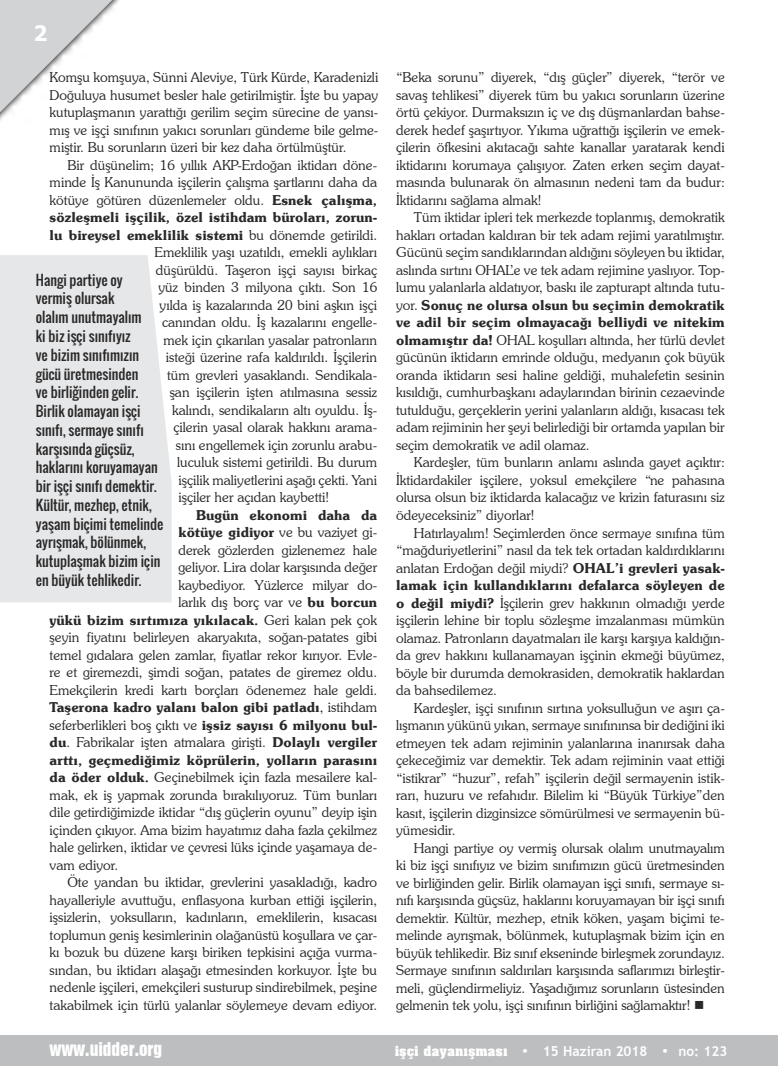
<style>
.page{position:relative;width:778px;height:1088px;background:#fff}
.page>*{position:absolute;margin:0;border:0;box-sizing:border-box;transform-origin:0 0}
.t1{font:700 21.25px "Tahoma";color:#fff}
.t2{font:17.5px "Swiss 921 BT Regular A";color:#fff}
.t3{font:300 13.75px/17.5px "Souvenir IT Cby BT";color:#292829;text-align:justify}
.t4{font:13.75px/18.8px "Oswald";color:#292829}
.t5{font:600 13.75px "Souvenir IT Cby BT";color:#292829}
.t6{font:700 13.75px "Trebuchet MS";color:#fff}
.s1{font-weight:600}
.s2{font-weight:300}
.s3{font-family:"Aachen BT"}
</style>
<div class="page">
<svg style="left:0;top:0;width:112px;height:112px"></svg>
<div style="left:0;top:1035px;width:778px;height:30px;background:#bcbec0"></div>
<div style="left:0;top:255px;width:172px;height:347px;background:#e6e7e8"></div>
<h1 class="t1" style="left:34px;top:18px;width:15px">2</h1>
<p class="t3" style="left:50px;top:68px;width:330px">Komşu komşuya, Sünni Aleviye, Türk Kürde, Karadenizli Doğuluya husumet besler hale getirilmiştir. İşte bu yapay kutuplaşmanın yarattığı gerilim seçim sürecine de yansı&shy;mış ve işçi sınıfının yakıcı sorunları gündeme bile gelme&shy;miştir. Bu sorunların üzeri bir kez daha örtülmüştür.</p>
<p class="t3" style="left:67px;top:156px;width:311px">Bir düşünelim; 16 yıllık AKP-Erdoğan iktidarı döne-</p>
<p class="t3" style="left:50px;top:173px;width:329px">minde İş Kanununda işçilerin çalışma şartlarını daha da</p>
<p class="t3" style="left:50px;top:191px;width:329px">kötüye götüren düzenlemeler oldu. <span class="s1">Esnek çalışma,</span></p>
<p class="t5" style="left:50px;top:209px;width:329px">sözleşmeli işçilik, özel istihdam büroları, zorun-</p>
<p class="t5" style="left:50px;top:226px;width:329px">lu bireysel emeklilik sistemi <span class="s2">bu dönemde getirildi.</span></p>
<p class="t3" style="left:155px;top:243px;width:224px">Emeklilik yaşı uzatıldı, emekli aylıkları</p>
<p class="t3" style="left:156px;top:261px;width:223px">düşürüldü. Taşeron işçi sayısı birkaç</p>
<p class="t3" style="left:158px;top:278px;width:220px">yüz binden 3 milyona çıktı. Son 16</p>
<p class="t3" style="left:160px;top:296px;width:219px">yılda iş kazalarında 20 bini aşkın işçi</p>
<p class="t3" style="left:162px;top:313px;width:216px">canından oldu. İş kazalarını engelle-</p>
<p class="t3" style="left:163px;top:331px;width:215px">mek için çıkarılan yasalar patronların</p>
<p class="t3" style="left:166px;top:348px;width:213px">isteği üzerine rafa kaldırıldı. İşçilerin</p>
<p class="t3" style="left:167px;top:366px;width:212px">tüm grevleri yasaklandı. Sendikala-</p>
<p class="t3" style="left:170px;top:383px;width:209px">şan işçilerin işten atılmasına sessiz</p>
<p class="t3" style="left:172px;top:401px;width:207px">kalındı, sendikaların altı oyuldu. İş-</p>
<p class="t3" style="left:173px;top:418px;width:205px">çilerin yasal olarak hakkını arama-</p>
<p class="t3" style="left:176px;top:436px;width:203px">sını engellemek için zorunlu arabu-</p>
<p class="t3" style="left:177px;top:453px;width:201px">luculuk sistemi getirildi. Bu durum</p>
<p class="t3" style="left:178px;top:471px;width:200px">işçilik maliyetlerini aşağı çekti. Yani</p>
<p class="t3" style="left:178px;top:488px;width:152px">işçiler her açıdan kaybetti!</p>
<p class="t5" style="left:196px;top:506px;width:183px">Bugün ekonomi daha da</p>
<p class="t3" style="left:178px;top:523px;width:200px"><span class="s1">kötüye gidiyor</span> ve bu vaziyet gi-</p>
<p class="t3" style="left:178px;top:541px;width:200px">derek gözlerden gizlenemez hale</p>
<p class="t3" style="left:178px;top:558px;width:200px">geliyor. Lira dolar karşısında değer</p>
<p class="t3" style="left:178px;top:576px;width:200px">kaybediyor. Yüzlerce milyar do-</p>
<p class="t3" style="left:178px;top:593px;width:200px">larlık dış borç var ve <span class="s1">bu borcun</span></p>
<p class="t5" style="left:50px;top:611px;width:329px">yükü bizim sırtımıza yıkılacak. <span class="s2">Geri kalan pek çok</span></p>
<p class="t3" style="left:50px;top:628px;width:329px">şeyin fiyatını belirleyen akaryakıta, soğan-patates gibi</p>
<p class="t3" style="left:50px;top:646px;width:329px">temel gıdalara gelen zamlar, fiyatlar rekor kırıyor. Evle-</p>
<p class="t3" style="left:50px;top:663px;width:329px">re et giremezdi, şimdi soğan, patates de giremez oldu.</p>
<p class="t3" style="left:50px;top:681px;width:329px">Emekçilerin kredi kartı borçları ödenemez hale geldi.</p>
<p class="t5" style="left:50px;top:699px;width:329px">Taşerona kadro yalanı balon gibi patladı<span class="s2">, istihdam</span></p>
<p class="t3" style="left:50px;top:716px;width:329px">seferberlikleri boş çıktı ve <span class="s1">işsiz sayısı 6 milyonu bul-</span></p>
<p class="t3" style="left:50px;top:733px;width:329px"><span class="s1">du</span>. Fabrikalar işten atmalara girişti. <span class="s1">Dolaylı vergiler</span></p>
<p class="t5" style="left:50px;top:751px;width:329px">arttı, geçmediğimiz köprülerin, yolların parasını</p>
<p class="t3" style="left:50px;top:768px;width:329px"><span class="s1">da öder olduk.</span> Geçinebilmek için fazla mesailere kal-</p>
<p class="t3" style="left:50px;top:786px;width:329px">mak, ek iş yapmak zorunda bırakılıyoruz. Tüm bunları</p>
<p class="t3" style="left:50px;top:803px;width:329px">dile getirdiğimizde iktidar “dış güçlerin oyunu” deyip işin</p>
<p class="t3" style="left:50px;top:821px;width:329px">içinden çıkıyor. Ama bizim hayatımız daha fazla çekilmez</p>
<p class="t3" style="left:50px;top:838px;width:329px">hale gelirken, iktidar ve çevresi lüks içinde yaşamaya de-</p>
<p class="t3" style="left:50px;top:856px;width:70px">vam ediyor.</p>
<p class="t3" style="left:67px;top:874px;width:311px">Öte yandan bu iktidar, grevlerini yasakladığı, kadro</p>
<p class="t3" style="left:50px;top:891px;width:329px">hayalleriyle avuttuğu, enflasyona kurban ettiği işçilerin,</p>
<p class="t3" style="left:50px;top:909px;width:329px">işsizlerin, yoksulların, kadınların, emeklilerin, kısacası</p>
<p class="t3" style="left:50px;top:926px;width:329px">toplumun geniş kesimlerinin olağanüstü koşullara ve çar-</p>
<p class="t3" style="left:50px;top:944px;width:329px">kı bozuk bu düzene karşı biriken tepkisini açığa vurma-</p>
<p class="t3" style="left:50px;top:961px;width:329px">sından, bu iktidarı alaşağı etmesinden korkuyor. İşte bu</p>
<p class="t3" style="left:50px;top:979px;width:329px">nedenle işçileri, emekçileri susturup sindirebilmek, peşine</p>
<p class="t3" style="left:50px;top:996px;width:329px">takabilmek için türlü yalanlar söylemeye devam ediyor.</p>
<p class="t4" style="left:36px;top:270px;width:129px">Hangi partiye oy<br>vermiş olursak<br>olalım unutmayalım<br>ki biz işçi sınıfıyız<br>ve bizim sınıfımızın gücü üretmesinden<br>ve birliğinden gelir.<br>Birlik olamayan işçi sınıfı, sermaye sınıfı karşısında güçsüz, haklarını koruyamayan bir işçi sınıfı demektir.<br>Kültür, mezhep, etnik, yaşam biçimi temelinde ayrışmak, bölünmek, kutuplaşmak bizim için en büyük tehlikedir.</p>
<p class="t3" style="left:396px;top:69px;width:330px">“Beka sorunu” diyerek, “dış güçler” diyerek, “terör ve savaş tehlikesi” diyerek tüm bu yakıcı sorunların üzerine örtü çekiyor. Durmaksızın iç ve dış düşmanlardan bahse&shy;derek hedef şaşırtıyor. Yıkıma uğrattığı işçilerin ve emek&shy;çilerin öfkesini akıtacağı sahte kanallar yaratarak kendi iktidarını korumaya çalışıyor. Zaten erken seçim dayat&shy;masında bulunarak ön almasının nedeni tam da budur:<br>İktidarını sağlama almak!</p>
<p class="t3" style="left:396px;top:209px;width:330px;text-indent:18px">Tüm iktidar ipleri tek merkezde toplanmış, demokratik hakları ortadan kaldıran bir tek adam rejimi yaratılmıştır.<br>Gücünü seçim sandıklarından aldığını söyleyen bu iktidar, aslında sırtını OHAL’e ve tek adam rejimine yaslıyor. Top&shy;lumu yalanlarla aldatıyor, baskı ile zapturapt altında tutu&shy;yor. <span class="s1">Sonuç ne olursa olsun bu seçimin demokratik ve adil bir seçim olmayacağı belliydi ve nitekim olmamıştır da!</span> OHAL koşulları altında, her türlü devlet gücünün iktidarın emrinde olduğu, medyanın çok büyük oranda iktidarın sesi haline geldiği, muhalefetin sesinin kısıldığı, cumhurbaşkanı adaylarından birinin cezaevinde tutulduğu, gerçeklerin yerini yalanların aldığı, kısacası tek adam rejiminin her şeyi belirlediği bir ortamda yapılan bir seçim demokratik ve adil olamaz.</p>
<p class="t3" style="left:396px;top:454px;width:330px;text-indent:18px">Kardeşler, tüm bunların anlamı aslında gayet açıktır:<br>İktidardakiler işçilere, yoksul emekçilere “ne pahasına olursa olsun biz iktidarda kalacağız ve krizin faturasını siz ödeyeceksiniz” diyorlar!</p>
<p class="t3" style="left:396px;top:524px;width:330px;text-indent:18px">Hatırlayalım! Seçimlerden önce sermaye sınıfına tüm “mağduriyetlerini” nasıl da tek tek ortadan kaldırdıklarını anlatan Erdoğan değil miydi? <span class="s1">OHAL’i grevleri yasak&shy;lamak için kullandıklarını defalarca söyleyen de o değil miydi?</span> İşçilerin grev hakkının olmadığı yerde işçilerin lehine bir toplu sözleşme imzalanması mümkün olamaz. Patronların dayatmaları ile karşı karşıya kaldığın&shy;da grev hakkını kullanamayan işçinin ekmeği büyümez, böyle bir durumda demokrasiden, demokratik haklardan da bahsedilemez.</p>
<p class="t3" style="left:396px;top:699px;width:330px;text-indent:18px">Kardeşler, işçi sınıfının sırtına yoksulluğun ve aşırı ça&shy;lışmanın yükünü yıkan, sermaye sınıfınınsa bir dediğini iki etmeyen tek adam rejiminin yalanlarına inanırsak daha çekeceğimiz var demektir. Tek adam rejiminin vaat ettiği “istikrar” “huzur”, refah” işçilerin değil sermayenin istik&shy;rarı, huzuru ve refahıdır. Bilelim ki “Büyük Türkiye”den kasıt, işçilerin dizginsizce sömürülmesi ve sermayenin bü&shy;yümesidir.</p>
<p class="t3" style="left:396px;top:839px;width:330px;text-indent:18px">Hangi partiye oy vermiş olursak olalım unutmayalım ki biz işçi sınıfıyız ve bizim sınıfımızın gücü üretmesinden ve birliğinden gelir. Birlik olamayan işçi sınıfı, sermaye sı&shy;nıfı karşısında güçsüz, haklarını koruyamayan bir işçi sınıfı demektir. Kültür, mezhep, etnik köken, yaşam biçimi te&shy;melinde ayrışmak, bölünmek, kutuplaşmak bizim için en büyük tehlikedir. Biz sınıf ekseninde birleşmek zorundayız.<br>Sermaye sınıfının saldırıları karşısında saflarımızı birleştir&shy;meli, güçlendirmeliyiz. Yaşadığımız sorunların üstesinden gelmenin tek yolu, işçi sınıfının birliğini sağlamaktır! ■</p>
<p class="t2" style="left:49px;top:1038px;width:114px">www.uidder.org</p>
<p class="t6" style="left:395px;top:1043px;width:334px"><span class="s3">işçi dayanışması •</span> 15 Haziran 2018 <span class="s3">•</span> no: 123</p>
</div>
